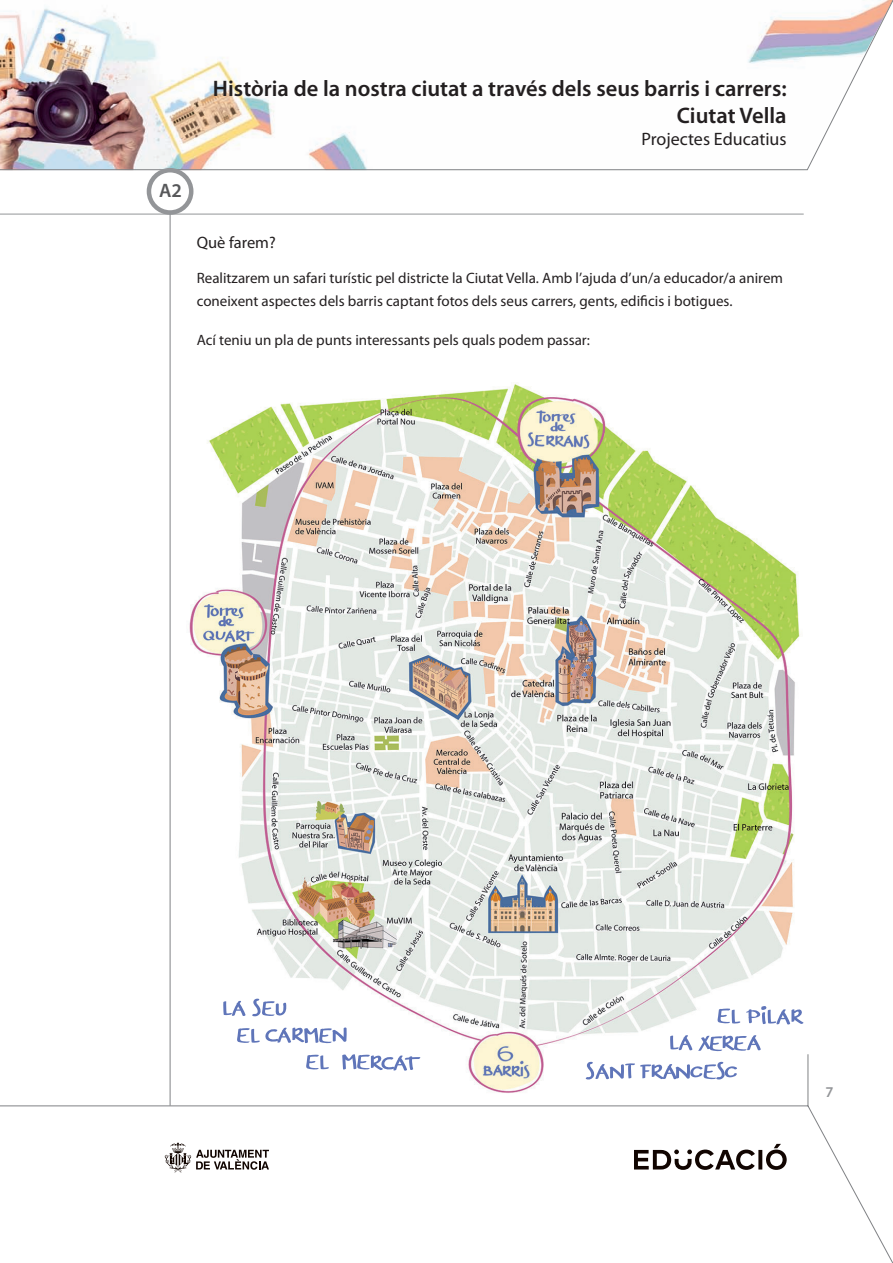
<style>
.page{position:relative;width:893px;height:1263px;background:#fff}
.page>*{position:absolute;margin:0;border:0;box-sizing:border-box;transform-origin:0 0}
.t1{font:600 22.5px/27px "Myriad Pro";color:#231f20;text-align:right}
.t2{font:600 19.5px "Myriad Pro";color:#57585a}
.t3{font:18px "Myriad Pro";color:#231f20}
.t4{font:16.5px "Myriad Pro";color:#231f20}
.t5{font:15px/22.5px "Myriad Pro";color:#231f20}
.t6{font:600 15px "Myriad Pro";color:#939598}
</style>
<div class="page">
<img style="left:189px;top:382px;width:611px;height:671px">
<svg style="left:0;top:0;width:893px;height:170px"></svg>
<svg style="left:0;top:1053px;width:893px;height:210px"></svg>
<svg style="left:165px;top:1142px;width:104px;height:30px"></svg>
<svg style="left:634px;top:1144px;width:153px;height:26px"></svg>
<hr style="left:0;top:214px;width:804px;height:1px;background:#939598">
<hr style="left:170px;top:212px;width:1px;height:894px;background:#808285">
<div style="left:147px;top:168px;width:46px;height:47px;border:4px solid #939598;border-radius:50%"></div>
<svg style="left:223px;top:998px;width:64px;height:19px"></svg>
<svg style="left:306px;top:1054px;width:23px;height:15px"></svg>
<svg style="left:342px;top:1054px;width:79px;height:17px"></svg>
<svg style="left:717px;top:1008px;width:23px;height:15px"></svg>
<svg style="left:746px;top:1006px;width:58px;height:19px"></svg>
<svg style="left:670px;top:1034px;width:91px;height:17px"></svg>
<svg style="left:585px;top:1061px;width:153px;height:19px"></svg>
<svg style="left:237px;top:1026px;width:110px;height:17px"></svg>
<h2 class="t2" style="left:159px;top:179px;width:24px">A2</h2>
<h1 class="t1" style="left:213px;top:74px;width:575px">Història de la nostra ciutat a través dels seus barris i carrers:<br>Ciutat Vella</h1>
<p class="t3" style="left:641px;top:127px;width:147px">Projectes Educatius</p>
<p class="t4" style="left:197px;top:232px;width:81px">Què farem?</p>
<p class="t5" style="left:197px;top:267px;width:588px">Realitzarem un safari turístic pel districte la Ciutat Vella. Amb l’ajuda d’un/a educador/a anirem coneixent aspectes dels barris captant fotos dels seus carrers, gents, edificis i botigues.</p>
<p class="t5" style="left:197px;top:329px;width:395px">Ací teniu un pla de punts interessants pels quals podem passar:</p>
<p class="t6" style="left:825px;top:1083px;width:10px">7</p>
</div>
